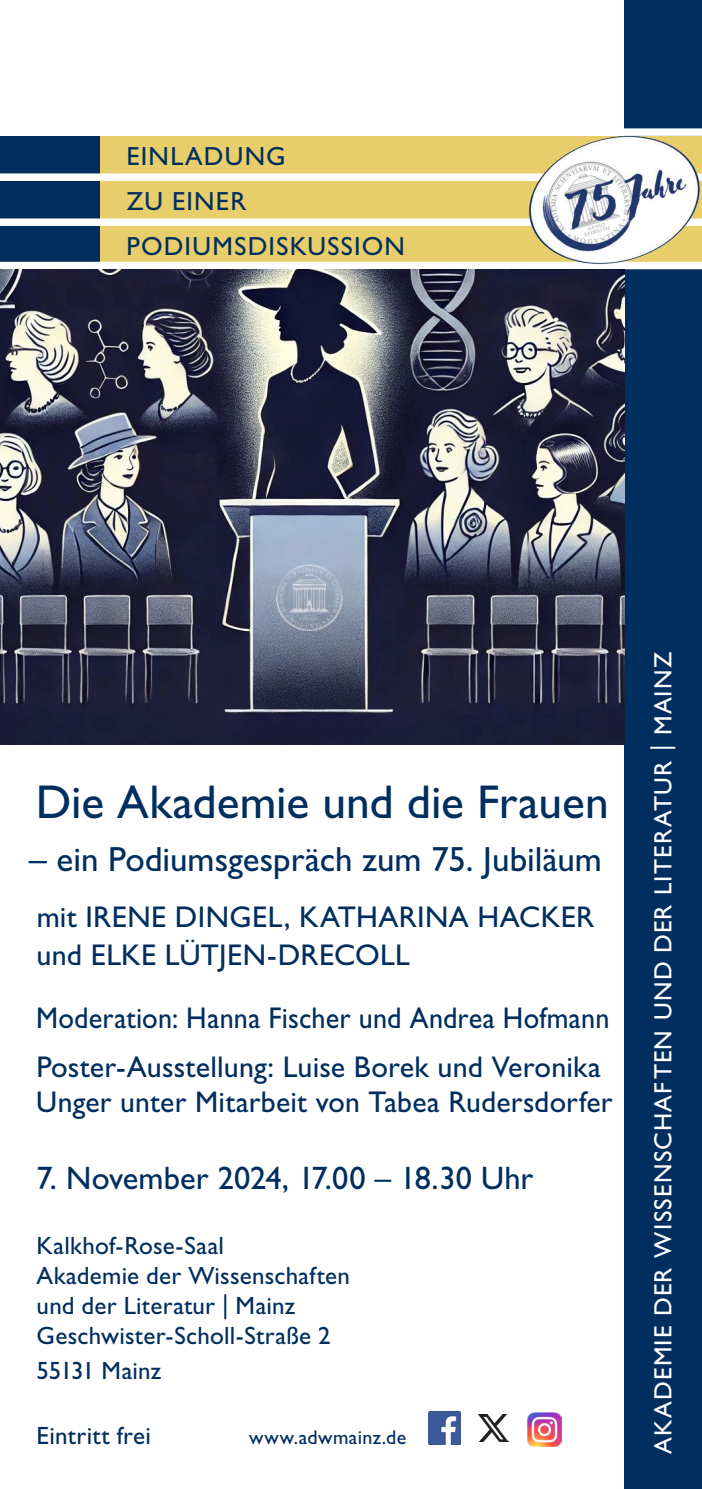
<style>
.page{position:relative;width:702px;height:1489px;background:#fff}
.page>*{position:absolute;margin:0;border:0;box-sizing:border-box;transform-origin:0 0}
.Head_Innenseite{font:47.5px "Gill Sans Std";color:#002e5e}
.Head_Innenseite-2{font:35px "Gill Sans Std";color:#002e5e}
.t1{font:32.5px "Gill Sans Std";letter-spacing:.005em;color:#002e5e}
.Head_Innenseite-3{font:30px/37.5px "Gill Sans Std";letter-spacing:.005em;color:#002e5e}
.Head_Innenseite-4{font:30px "Gill Sans Std";letter-spacing:.005em;color:#002e5e;scale:.94 1}
.Subheadline{font:26.25px "Gill Sans Std";letter-spacing:.05em;color:#002e5e}
.t2{font:25px/30px "Gill Sans Std";letter-spacing:.01em;color:#002e5e}
.t3{font:25px "Gill Sans Std";letter-spacing:.05em;color:#fff}
.Identifizierung{font:20px "Gill Sans Std";letter-spacing:.02em;color:#002e5e}
</style>
<div class="page">
<div style="left:624px;top:0;width:78px;height:1488px;background:#002e5e"></div>
<div style="left:99px;top:136px;width:603px;height:127px;background:#e7ce6a"></div>
<div style="left:0;top:136px;width:99px;height:127px;background:#002e5e"></div>
<div style="left:0;top:218px;width:702px;height:8px;background:#fff"></div>
<div style="left:0;top:173px;width:702px;height:8px;background:#fff"></div>
<div style="left:0;top:128px;width:702px;height:8px;background:#fff"></div>
<div style="left:0;top:262px;width:702px;height:7px;background:#fff"></div>
<img style="left:478px;top:1414px;width:29px;height:26px">
<img style="left:428px;top:1411px;width:32px;height:33px">
<img style="left:527px;top:1412px;width:34px;height:33px">
<img style="left:525px;top:135px;width:177px;height:130px">
<img style="left:0;top:269px;width:624px;height:475px">
<p class="Subheadline" style="left:126px;top:141px;width:161px">EINLADUNG</p>
<p class="Subheadline" style="left:126px;top:186px;width:121px">ZU EINER</p>
<p class="Subheadline" style="left:126px;top:231px;width:280px">PODIUMSDISKUSSION</p>
<p class="Head_Innenseite" style="left:36px;top:774px;width:574px">Die Akademie und die Frauen</p>
<p class="Head_Innenseite-2" style="left:29px;top:838px;width:574px">– ein Podiumsgespräch zum 75. Jubiläum</p>
<p class="Head_Innenseite-3" style="left:37px;top:898px;width:559px">mit IRENE DINGEL, KATHARINA HACKER und ELKE LÜTJEN-DRECOLL</p>
<p class="Head_Innenseite-4" style="left:36px;top:1000px;width:611px">Moderation: Hanna Fischer und Andrea Hofmann</p>
<p class="Head_Innenseite-3" style="left:36px;top:1049px;width:578px;line-height:35px">Poster-Ausstellung: Luise Borek und Veronika<br>Unger unter Mitarbeit von Tabea Rudersdorfer</p>
<p class="t1" style="left:37px;top:1158px;width:498px">7. November 2024, 17.00 – 18.30 Uhr</p>
<p class="t2" style="left:37px;top:1230px;width:189px">Kalkhof-Rose-Saal</p>
<p class="t2" style="left:37px;top:1260px;width:315px">Akademie der Wissenschaften und der Literatur | Mainz</p>
<p class="t2" style="left:37px;top:1320px;width:295px">Geschwister-Scholl-Straße 2</p>
<p class="t2" style="left:37px;top:1355px;width:126px">55131 Mainz</p>
<p class="t2" style="left:37px;top:1420px;width:116px">Eintritt frei</p>
<p class="Identifizierung" style="left:249px;top:1425px;width:159px">www.adwmainz.de</p>
<p class="t3" style="left:648px;top:1453px;width:803px;rotate:-90deg">AKADEMIE DER WISSENSCHAFTEN UND DER LITERATUR | MAINZ</p>
</div>
